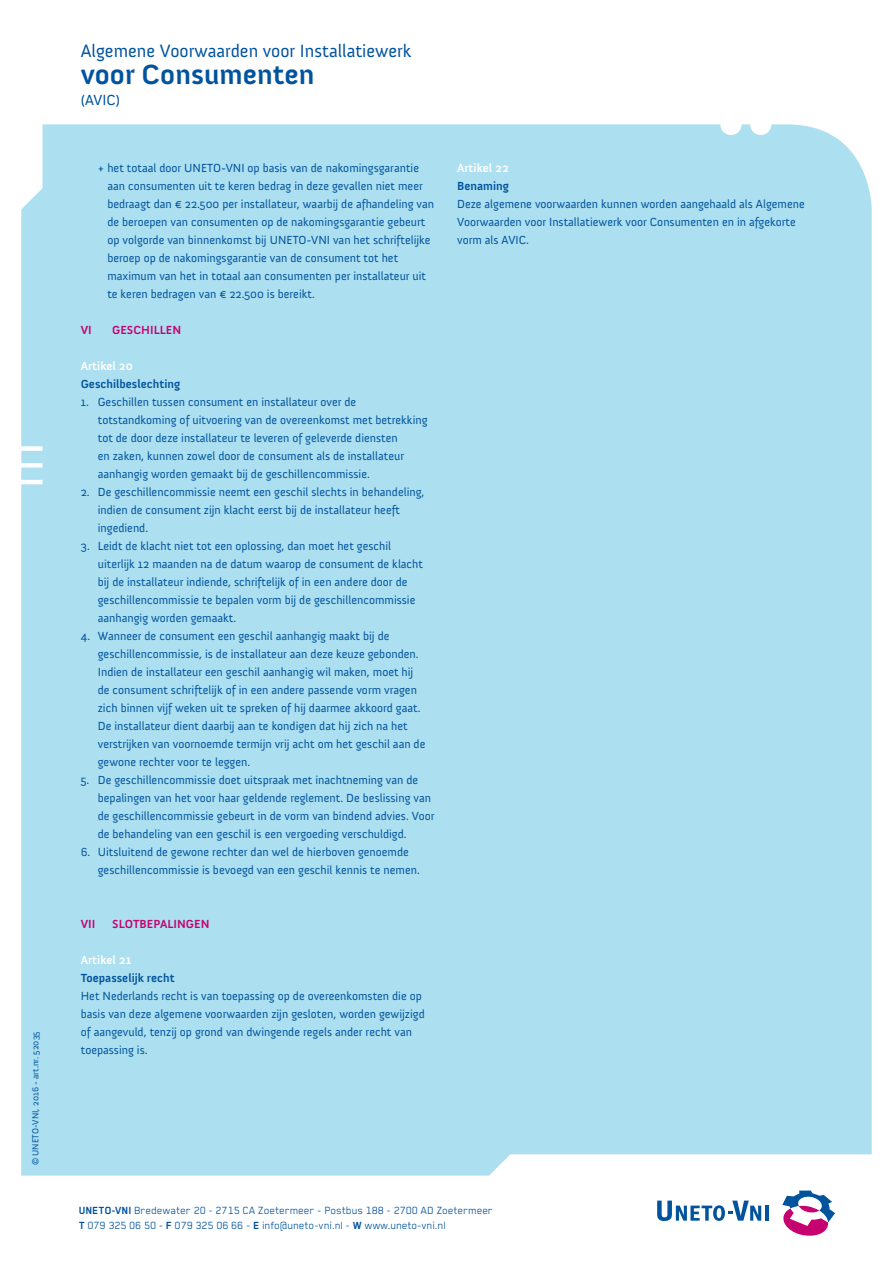
<style>
.page{position:relative;width:893px;height:1263px;background:#fff}
.page>*{position:absolute;margin:0;border:0;box-sizing:border-box;transform-origin:0 0}
.t1{font:700 28.5px "Anivers";color:#01539e}
.herhaaltitel{font:18.3px "Anivers";color:#01539e}
.titel{font:15px "Anivers";color:#01539e}
.plat-nr{font:12px/18px "Anivers";color:#01539e}
.t2{font:12px "Blender Pro";color:#01539e}
.artikel_titel{font:700 12px "Anivers";color:#01539e}
.kaderkop{font:700 12px "Anivers";color:#c60170}
.artikel{font:700 12px "Anivers";color:#fff}
.t3{font:9px "Anivers";color:#01539e}
.s1{font-weight:700}
</style>
<div class="page">
<div style="left:21px;top:124px;width:851px;height:1051px;background:#acdfef"></div>
<hr style="left:765px;top:1205px;width:3px;height:16px;background:#01539e">
<svg style="left:782px;top:1190px;width:53px;height:46px"></svg>
<svg style="left:657px;top:1200px;width:104px;height:21px"></svg>
<p class="t3" style="left:31px;top:1165px;width:135px;rotate:-90deg">© UNETO-VNI, 2016 - art.nr. 52035</p>
<p class="herhaaltitel" style="left:81px;top:41px;width:332px">Algemene Voorwaarden voor Installatiewerk</p>
<p class="t1" style="left:81px;top:58px;width:235px">voor Consumenten</p>
<p class="titel" style="left:81px;top:91px;width:41px">(AVIC)</p>
<p class="plat-nr" style="left:107px;top:159px;width:328px;text-indent:-10px">+ het totaal door UNETO-VNI op basis van de nakomingsgarantie aan consumenten uit te keren bedrag in deze gevallen niet meer bedraagt dan € 22.500 per installateur, waarbij de afhandeling van de beroepen van consumenten op de nakomingsgarantie gebeurt op volgorde van binnenkomst bij UNETO-VNI van het schriftelijke beroep op de nakomingsgarantie van de consument tot het maximum van het in totaal aan consumenten per installateur uit te keren bedragen van € 22.500 is bereikt.</p>
<p class="kaderkop" style="left:81px;top:323px;width:13px">VI</p>
<p class="kaderkop" style="left:112px;top:323px;width:70px">GESCHILLEN</p>
<p class="artikel" style="left:81px;top:359px;width:54px">Artikel 20</p>
<p class="artikel_titel" style="left:81px;top:377px;width:101px">Geschilbeslechting</p>
<p class="plat-nr" style="left:98px;top:393px;width:331px;text-indent:-17px">1. Geschillen tussen consument en installateur over de totstandkoming of uitvoering van de overeenkomst met betrekking tot de door deze installateur te leveren of geleverde diensten<br>en zaken, kunnen zowel door de consument als de installateur aanhangig worden gemaakt bij de geschillencommissie.</p>
<p class="plat-nr" style="left:98px;top:483px;width:328px;text-indent:-17px">2. De geschillencommissie neemt een geschil slechts in behandeling, indien de consument zijn klacht eerst bij de installateur heeft ingediend.</p>
<p class="plat-nr" style="left:98px;top:537px;width:327px;text-indent:-17px">3. Leidt de klacht niet tot een oplossing, dan moet het geschil uiterlijk 12 maanden na de datum waarop de consument de klacht bij de installateur indiende, schriftelijk of in een andere door de geschillencommissie te bepalen vorm bij de geschillencommissie aanhangig worden gemaakt.</p>
<p class="plat-nr" style="left:98px;top:627px;width:329px;text-indent:-17px">4. Wanneer de consument een geschil aanhangig maakt bij de geschillencommissie, is de installateur aan deze keuze gebonden.<br>Indien de installateur een geschil aanhangig wil maken, moet hij de consument schriftelijk of in een andere passende vorm vragen zich binnen vijf weken uit te spreken of hij daarmee akkoord gaat.<br>De installateur dient daarbij aan te kondigen dat hij zich na het verstrijken van voornoemde termijn vrij acht om het geschil aan de gewone rechter voor te leggen.</p>
<p class="plat-nr" style="left:98px;top:771px;width:338px;text-indent:-17px">5. De geschillencommissie doet uitspraak met inachtneming van de bepalingen van het voor haar geldende reglement. De beslissing van de geschillencommissie gebeurt in de vorm van bindend advies. Voor de behandeling van een geschil is een vergoeding verschuldigd.</p>
<p class="plat-nr" style="left:98px;top:843px;width:324px;text-indent:-17px">6. Uitsluitend de gewone rechter dan wel de hierboven genoemde geschillencommissie is bevoegd van een geschil kennis te nemen.</p>
<p class="kaderkop" style="left:81px;top:917px;width:16px">VII</p>
<p class="kaderkop" style="left:112px;top:917px;width:99px">SLOTBEPALINGEN</p>
<p class="artikel" style="left:81px;top:953px;width:52px">Artikel 21</p>
<p class="artikel_titel" style="left:81px;top:971px;width:96px">Toepasselijk recht</p>
<p class="plat-nr" style="left:81px;top:987px;width:345px">Het Nederlands recht is van toepassing op de overeenkomsten die op basis van deze algemene voorwaarden zijn gesloten, worden gewijzigd of aangevuld, tenzij op grond van dwingende regels ander recht van toepassing is.</p>
<p class="artikel" style="left:457px;top:161px;width:53px">Artikel 22</p>
<p class="artikel_titel" style="left:457px;top:179px;width:53px">Benaming</p>
<p class="plat-nr" style="left:457px;top:195px;width:349px">Deze algemene voorwaarden kunnen worden aangehaald als Algemene<br>Voorwaarden voor Installatiewerk voor Consumenten en in afgekorte vorm als AVIC.</p>
<p class="t2" style="left:79px;top:1204px;width:416px"><span class="s1">UNETO-VNI</span> Bredewater 20 - 2715 CA Zoetermeer - Postbus 188 - 2700 AD Zoetermeer</p>
<p class="t2" style="left:79px;top:1219px;width:369px"><span class="s1">T</span> 079 325 06 50 - <span class="s1">F</span> 079 325 06 66 - <span class="s1">E</span> info@uneto-vni.nl - <span class="s1">W</span> www.uneto-vni.nl</p>
</div>
